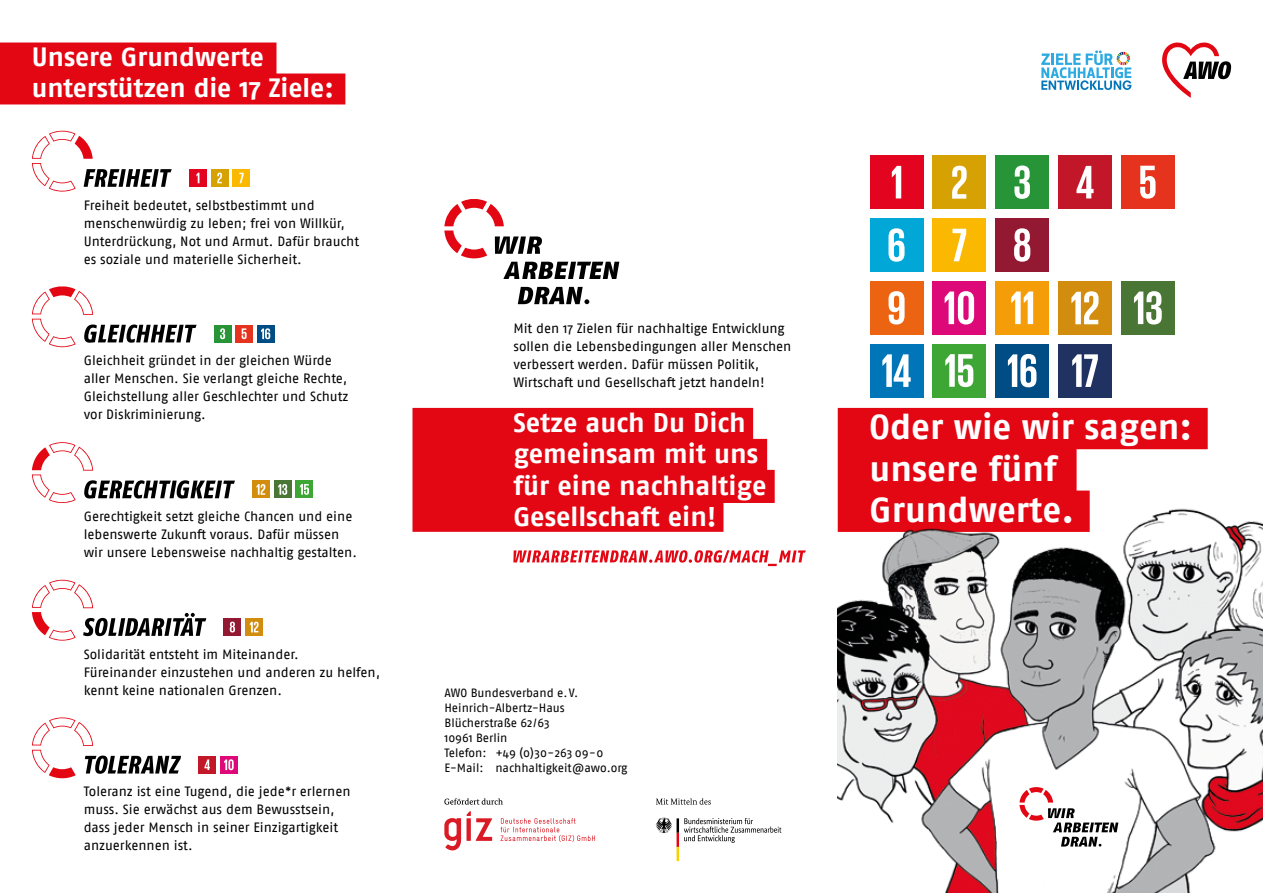
<style>
.page{position:relative;width:1263px;height:893px;background:#fff}
.page>*{position:absolute;margin:0;border:0;box-sizing:border-box;transform-origin:0 0}
.t1{font:700 35.25px/41.4px "Fago OT";color:#fff}
.t2{font:700 27px/31.5px "Fago OT";color:#fff}
.t3{font:700 26.4px/31px "Fago OT";color:#fff}
.t4{font:13.5px/18px "Fago OT";letter-spacing:-.005em;color:#000}
.t5{font:12px/15px "Fago OT";letter-spacing:-.005em;color:#000}
</style>
<div class="page">
<svg style="left:412px;top:408px;width:363px;height:124px;background:#e41420"></svg>
<svg style="left:1162px;top:42px;width:69px;height:56px"></svg>
<svg style="left:1041px;top:50px;width:90px;height:40px"></svg>
<svg style="left:838px;top:408px;width:370px;height:67px;background:#e62733"></svg>
<img style="left:838px;top:475px;width:425px;height:418px">
<div style="left:870px;top:155px;width:53px;height:54px;background:#e3051f"></div>
<svg style="left:892px;top:166px;width:9px;height:32px"></svg>
<div style="left:932px;top:155px;width:54px;height:54px;background:#d6a102"></div>
<svg style="left:952px;top:166px;width:15px;height:33px"></svg>
<div style="left:995px;top:155px;width:54px;height:54px;background:#289438"></div>
<svg style="left:1014px;top:166px;width:16px;height:33px"></svg>
<div style="left:1058px;top:155px;width:54px;height:54px;background:#c11728"></div>
<svg style="left:1076px;top:166px;width:17px;height:32px"></svg>
<div style="left:1121px;top:155px;width:54px;height:54px;background:#e6331d"></div>
<svg style="left:1140px;top:166px;width:15px;height:33px"></svg>
<div style="left:870px;top:218px;width:53px;height:54px;background:#00a7d7"></div>
<svg style="left:888px;top:228px;width:16px;height:34px"></svg>
<div style="left:932px;top:218px;width:54px;height:54px;background:#fbb800"></div>
<svg style="left:952px;top:229px;width:14px;height:32px"></svg>
<div style="left:995px;top:218px;width:54px;height:54px;background:#931831"></div>
<svg style="left:1014px;top:228px;width:16px;height:34px"></svg>
<div style="left:870px;top:281px;width:53px;height:54px;background:#ec6411"></div>
<svg style="left:888px;top:291px;width:16px;height:33px"></svg>
<div style="left:932px;top:281px;width:54px;height:54px;background:#dd0979"></div>
<svg style="left:945px;top:291px;width:29px;height:34px"></svg>
<div style="left:995px;top:281px;width:54px;height:54px;background:#f59d08"></div>
<svg style="left:1011px;top:292px;width:22px;height:32px"></svg>
<div style="left:1058px;top:281px;width:54px;height:54px;background:#d28d0e"></div>
<svg style="left:1071px;top:291px;width:27px;height:33px"></svg>
<div style="left:1121px;top:281px;width:54px;height:54px;background:#4a7635"></div>
<svg style="left:1134px;top:291px;width:28px;height:33px"></svg>
<div style="left:870px;top:344px;width:53px;height:54px;background:#0076b8"></div>
<svg style="left:882px;top:354px;width:29px;height:33px"></svg>
<div style="left:932px;top:344px;width:54px;height:54px;background:#3ea635"></div>
<svg style="left:945px;top:354px;width:28px;height:33px"></svg>
<div style="left:995px;top:344px;width:54px;height:54px;background:#004c84"></div>
<svg style="left:1008px;top:354px;width:28px;height:33px"></svg>
<div style="left:1058px;top:344px;width:54px;height:54px;background:#1f3262"></div>
<svg style="left:1072px;top:354px;width:26px;height:33px"></svg>
<svg style="left:1019px;top:786px;width:99px;height:60px"></svg>
<svg style="left:656px;top:798px;width:55px;height:7px"></svg>
<svg style="left:656px;top:818px;width:125px;height:43px"></svg>
<svg style="left:444px;top:798px;width:59px;height:7px"></svg>
<svg style="left:444px;top:811px;width:48px;height:40px"></svg>
<svg style="left:500px;top:818px;width:95px;height:24px"></svg>
<svg style="left:0;top:43px;width:345px;height:61px;background:#e51d29"></svg>
<div style="left:224px;top:618px;width:17px;height:18px;background:#931831"></div>
<svg style="left:230px;top:622px;width:5px;height:10px"></svg>
<div style="left:245px;top:618px;width:18px;height:18px;background:#d28d0e"></div>
<svg style="left:250px;top:622px;width:9px;height:10px"></svg>
<div style="left:214px;top:325px;width:17px;height:18px;background:#289438"></div>
<svg style="left:220px;top:328px;width:5px;height:11px"></svg>
<div style="left:235px;top:325px;width:18px;height:18px;background:#e6331d"></div>
<svg style="left:242px;top:328px;width:5px;height:11px"></svg>
<div style="left:257px;top:325px;width:17px;height:18px;background:#004c84"></div>
<svg style="left:261px;top:328px;width:9px;height:11px"></svg>
<div style="left:252px;top:481px;width:18px;height:17px;background:#d28d0e"></div>
<svg style="left:257px;top:484px;width:8px;height:11px"></svg>
<div style="left:274px;top:481px;width:17px;height:17px;background:#4a7635"></div>
<svg style="left:278px;top:484px;width:9px;height:11px"></svg>
<div style="left:296px;top:481px;width:17px;height:17px;background:#3ea635"></div>
<svg style="left:300px;top:484px;width:9px;height:11px"></svg>
<div style="left:198px;top:756px;width:18px;height:17px;background:#c11728"></div>
<svg style="left:204px;top:759px;width:6px;height:11px"></svg>
<div style="left:220px;top:756px;width:18px;height:17px;background:#dd0979"></div>
<svg style="left:224px;top:759px;width:10px;height:11px"></svg>
<div style="left:189px;top:169px;width:18px;height:18px;background:#e3051f"></div>
<svg style="left:196px;top:173px;width:3px;height:10px"></svg>
<div style="left:211px;top:169px;width:17px;height:18px;background:#d6a102"></div>
<svg style="left:217px;top:173px;width:5px;height:10px"></svg>
<div style="left:233px;top:169px;width:17px;height:18px;background:#fbb800"></div>
<svg style="left:239px;top:173px;width:5px;height:10px"></svg>
<svg style="left:518px;top:287px;width:71px;height:17px"></svg>
<svg style="left:444px;top:199px;width:175px;height:80px"></svg>
<svg style="left:32px;top:580px;width:174px;height:61px"></svg>
<svg style="left:32px;top:286px;width:165px;height:61px"></svg>
<svg style="left:32px;top:442px;width:203px;height:61px"></svg>
<svg style="left:32px;top:717px;width:149px;height:62px"></svg>
<svg style="left:32px;top:131px;width:140px;height:61px"></svg>
<svg style="left:513px;top:550px;width:293px;height:16px"></svg>
<h3 class="t3" style="left:32px;top:41px;width:303px">Unsere Grundwerte unterstützen die 17 Ziele:</h3>
<p class="t4" style="left:84px;top:196px;width:277px">Freiheit bedeutet, selbstbestimmt und menschenwürdig zu leben; frei von Willkür, Unterdrückung, Not und Armut. Dafür braucht es soziale und materielle Sicherheit.</p>
<p class="t4" style="left:84px;top:352px;width:266px">Gleichheit gründet in der gleichen Würde aller Menschen. Sie verlangt gleiche Rechte, Gleichstellung aller Geschlechter und Schutz vor Diskriminierung.</p>
<p class="t4" style="left:84px;top:507px;width:275px">Gerechtigkeit setzt gleiche Chancen und eine lebenswerte Zukunft voraus. Dafür müssen wir unsere Lebensweise nachhaltig gestalten.</p>
<p class="t4" style="left:84px;top:645px;width:298px">Solidarität entsteht im Miteinander.<br>Füreinander einzustehen und anderen zu helfen, kennt keine nationalen Grenzen.</p>
<p class="t4" style="left:84px;top:783px;width:268px">Toleranz ist eine Tugend, die jede*r erlernen muss. Sie erwächst aus dem Bewusstsein, dass jeder Mensch in seiner Einzigartigkeit anzuerkennen ist.</p>
<p class="t4" style="left:513px;top:319px;width:280px">Mit den 17 Zielen für nachhaltige Entwicklung sollen die Lebensbedingungen aller Menschen verbessert werden. Dafür müssen Politik, Wirtschaft und Gesellschaft jetzt handeln!</p>
<h2 class="t2" style="left:513px;top:407px;width:255px">Setze auch Du Dich gemeinsam mit uns für eine nachhaltige<br>Gesellschaft ein!</h2>
<p class="t5" style="left:444px;top:685px;width:185px">AWO Bundesverband e.V.<br>Heinrich-Albertz-Haus<br>Blücherstraße 62/63<br>10961 Berlin<br>Telefon: +49 (0)30-263 09-0<br>E-Mail: nachhaltigkeit@awo.org</p>
<h1 class="t1" style="left:870px;top:406px;width:324px">Oder wie wir sagen: unsere fünf<br>Grundwerte.</h1>
</div>
